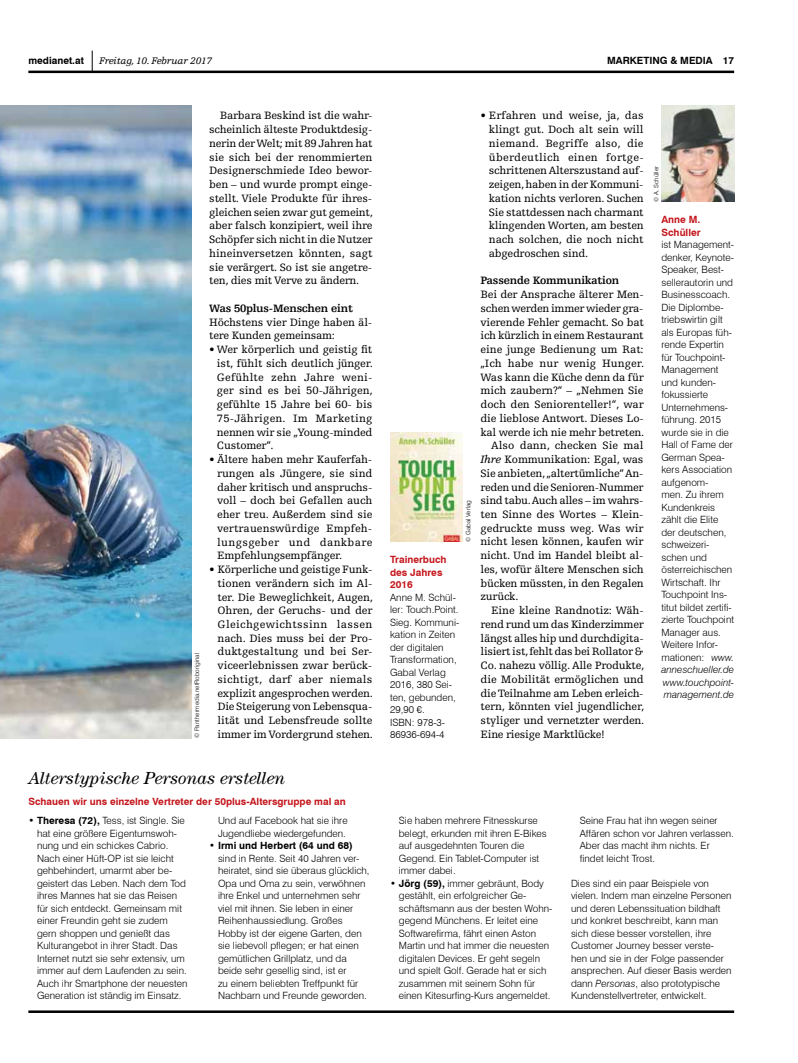
<style>
.page{position:relative;width:798px;height:1063px;background:#fff}
.page>*{position:absolute;margin:0;border:0;box-sizing:border-box;transform-origin:0 0}
.t1{font:italic 17.5px "Century Std";color:#000}
.t2{font:11.25px/13.8px "Egyptienne FLT Std";letter-spacing:-.02em;color:#000;text-align:justify}
.t3{font:700 11.25px "Egyptienne FLT Std";letter-spacing:-.02em;color:#000}
.t4{font:11.25px "Egyptienne FLT Std";letter-spacing:.005em;color:#000}
.t5{font:11.25px "Egyptienne FLT Std";color:#000}
.t6{font:300 10px/12.5px "Swiss 721 BT";color:#000}
.t7{font:700 10px/12.5px "Swiss 721 BT";color:#c4161c}
.t8{font:700 10px "Swiss 721 BT";color:#000}
.t9{font:italic 10px "Egyptienne FLT Std";letter-spacing:-.02em;color:#000}
.t10{font:300 6.25px "Swiss 721 BT";color:#000}
.s1{font-style:italic}
.s2{font-weight:700}
</style>
<div class="page">
<svg style="left:92px;top:51px;width:1px;height:20px"></svg>
<hr style="left:28px;top:71px;width:705px;height:2px;background:#000">
<hr style="left:28px;top:1010px;width:705px;height:3px;background:#000">
<img style="left:0;top:106px;width:191px;height:632px">
<img style="left:390px;top:433px;width:72px;height:109px">
<img style="left:661px;top:106px;width:72px;height:96px">
<p class="t8" style="left:28px;top:55px;width:57px">medianet.at</p>
<p class="t9" style="left:99px;top:56px;width:114px">Freitag, 10. Februar 2017</p>
<p class="t8" style="left:607px;top:55px;width:128px">marketi ng &amp; media 17</p>
<p class="t10" style="left:193px;top:738px;width:87px;rotate:-90deg">© Panthermedia.netRoboriginal</p>
<p class="t2" style="left:209px;top:109px;width:165px;text-indent:11px">Barbara Beskind ist die wahr&shy;scheinlich älteste Produktdesig&shy;nerin der Welt; mit 89 Jahren hat sie sich bei der renommierten Designerschmiede Ideo bewor&shy;ben – und wurde prompt einge&shy;stellt. Viele Produkte für ihres&shy;gleichen seien zwar gut gemeint, aber falsch konzipiert, weil ihre Schöpfer sich nicht in die Nutzer hineinversetzen könnten, sagt sie verärgert. So ist sie angetre&shy;ten, dies mit Verve zu ändern.</p>
<p class="t3" style="left:209px;top:302px;width:145px">Was 50plus-Menschen eint</p>
<p class="t2" style="left:209px;top:315px;width:164px">Höchstens vier Dinge haben äl&shy;tere Kunden gemeinsam:</p>
<p class="t2" style="left:217px;top:343px;width:157px;text-indent:-8px">• Wer körperlich und geistig fit ist, fühlt sich deutlich jünger.<br>Gefühlte zehn Jahre weni&shy;ger sind es bei 50-Jährigen, gefühlte 15 Jahre bei 60- bis 75-Jährigen. Im Marketing nennen wir sie „Young-minded Customer“.</p>
<p class="t2" style="left:217px;top:453px;width:157px;text-indent:-8px">• Ältere haben mehr Kauferfah&shy;rungen als Jüngere, sie sind daher kritisch und anspruchs&shy;voll – doch bei Gefallen auch eher treu. Außerdem sind sie vertrauenswürdige Empfeh&shy;lungsgeber und dankbare Empfehlungsempfänger.</p>
<p class="t2" style="left:217px;top:563px;width:157px;text-indent:-8px">• Körperliche und geistige Funk&shy;tionen verändern sich im Al&shy;ter. Die Beweglichkeit, Augen, Ohren, der Geruchs- und der Gleichgewichtssinn lassen nach. Dies muss bei der Pro&shy;duktgestaltung und bei Ser&shy;viceerlebnissen zwar berück&shy;sichtigt, darf aber niemals explizit angesprochen werden.<br>Die Steigerung von Lebensqua&shy;lität und Lebensfreude sollte immer im Vordergrund stehen.</p>
<p class="t10" style="left:464px;top:542px;width:43px;rotate:-90deg">© Gabal Verlag</p>
<p class="t7" style="left:390px;top:553px;width:58px">Trainerbuch des Jahres<br>2016</p>
<p class="t6" style="left:390px;top:591px;width:71px">Anne M. Schül&shy;ler: Touch.Point.<br>Sieg. Kommuni&shy;kation in Zeiten der digitalen<br>Transformation,<br>Gabal Verlag<br>2016, 380 Sei&shy;ten, gebunden,<br>29,90 €.<br>ISBN: 978-3-</p>
<p class="t6" style="left:390px;top:728px;width:56px">86936-694-4</p>
<p class="t2" style="left:488px;top:109px;width:156px;text-indent:-8px">• Erfahren und weise, ja, das klingt gut. Doch alt sein will niemand. Begriffe also, die überdeutlich einen fortge&shy;schrittenen Alterszustand auf&shy;zeigen, haben in der Kommuni&shy;kation nichts verloren. Suchen Sie stattdessen nach charmant klingenden Worten, am besten nach solchen, die noch nicht abgedroschen sind.</p>
<p class="t3" style="left:480px;top:274px;width:140px">Passende Kommunikation</p>
<p class="t2" style="left:480px;top:288px;width:165px">Bei der Ansprache älterer Men-</p>
<p class="t2" style="left:480px;top:301px;width:164px">schen werden immer wieder gra-</p>
<p class="t2" style="left:480px;top:315px;width:165px">vierende Fehler gemacht. So bat</p>
<p class="t2" style="left:480px;top:329px;width:164px">ich kürzlich in einem Restaurant</p>
<p class="t2" style="left:480px;top:343px;width:165px">eine junge Bedienung um Rat:</p>
<p class="t4" style="left:480px;top:357px;width:165px">„Ich habe nur wenig Hunger.</p>
<p class="t2" style="left:480px;top:370px;width:164px">Was kann die Küche denn da für</p>
<p class="t2" style="left:480px;top:384px;width:164px">mich zaubern?“ – „Nehmen Sie</p>
<p class="t2" style="left:480px;top:398px;width:165px">doch den Seniorenteller!“, war</p>
<p class="t2" style="left:480px;top:411px;width:165px">die lieblose Antwort. Dieses Lo-</p>
<p class="t2" style="left:480px;top:425px;width:165px">kal werde ich nie mehr betreten.</p>
<p class="t5" style="left:491px;top:439px;width:154px">Also dann, checken Sie mal</p>
<p class="t2" style="left:480px;top:453px;width:164px"><span class="s1">Ihre</span> Kommunikation: Egal, was</p>
<p class="t2" style="left:480px;top:466px;width:164px">Sie anbieten, „altertümliche“ An-</p>
<p class="t2" style="left:480px;top:480px;width:164px">reden und die Senioren-Nummer</p>
<p class="t2" style="left:480px;top:494px;width:164px">sind tabu. Auch alles – im wahrs-</p>
<p class="t2" style="left:480px;top:508px;width:164px">ten Sinne des Wortes – Klein-</p>
<p class="t2" style="left:480px;top:521px;width:164px">gedruckte muss weg. Was wir</p>
<p class="t2" style="left:480px;top:535px;width:164px">nicht lesen können, kaufen wir</p>
<p class="t2" style="left:480px;top:549px;width:164px">nicht. Und im Handel bleibt al-</p>
<p class="t2" style="left:480px;top:563px;width:165px">les, wofür ältere Menschen sich</p>
<p class="t2" style="left:480px;top:576px;width:164px">bücken müssten, in den Regalen</p>
<p class="t2" style="left:480px;top:590px;width:39px">zurück.</p>
<p class="t2" style="left:491px;top:604px;width:154px">Eine kleine Randnotiz: Wäh-</p>
<p class="t2" style="left:480px;top:618px;width:165px">rend rund um das Kinderzimmer</p>
<p class="t2" style="left:480px;top:631px;width:165px">längst alles hip und durchdigita-</p>
<p class="t2" style="left:480px;top:645px;width:164px">lisiert ist, fehlt das bei Rollator &amp;</p>
<p class="t2" style="left:480px;top:659px;width:165px">Co. nahezu völlig. Alle Produkte,</p>
<p class="t2" style="left:480px;top:673px;width:165px">die Mobilität ermöglichen und</p>
<p class="t2" style="left:480px;top:686px;width:164px">die Teilnahme am Leben erleich-</p>
<p class="t2" style="left:480px;top:700px;width:165px">tern, könnten viel jugendlicher,</p>
<p class="t2" style="left:480px;top:714px;width:165px">styliger und vernetzter werden.</p>
<p class="t2" style="left:480px;top:728px;width:126px">Eine riesige Marktlücke!</p>
<p class="t10" style="left:652px;top:202px;width:37px;rotate:-90deg">© A. Schüller</p>
<p class="t7" style="left:661px;top:213px;width:41px">Anne M.<br>Schüller</p>
<p class="t6" style="left:661px;top:238px;width:74px">ist Management&shy;denker, Keynote-<br>Speaker, Best&shy;sellerautorin und<br>Businesscoach.<br>Die Diplombe&shy;triebswirtin gilt als Europas füh&shy;rende Expertin für Touchpoint-<br>Management und kunden&shy;fokussierte<br>Unternehmens&shy;führung. 2015 wurde sie in die<br>Hall of Fame der<br>German Spea&shy;kers Association aufgenom-<br>men. Zu ihrem<br>Kundenkreis zählt die Elite der deutschen, schweizeri&shy;schen und österreichischen<br>Wirtschaft. Ihr<br>Touchpoint Ins&shy;titut bildet zertifi&shy;zierte Touchpoint<br>Manager aus.<br>Weitere Infor&shy;mationen: <span class="s1">www. anneschueller.de www.touchpoint&shy;management.de</span></p>
<h1 class="t1" style="left:28px;top:768px;width:258px">Alterstypische Personas erstellen</h1>
<p class="t7" style="left:28px;top:795px;width:319px">Schauen wir uns einzelne Vertreter der 50plus-Altersgruppe mal an</p>
<p class="t6" style="left:37px;top:814px;width:152px;text-indent:-9px"><span class="s2">• Theresa (72),</span> Tess, ist Single. Sie hat eine größere Eigentumswoh&shy;nung und ein schickes Cabrio.<br>Nach einer Hüft-OP ist sie leicht gehbehindert, umarmt aber be&shy;geistert das Leben. Nach dem Tod ihres Mannes hat sie das Reisen für sich entdeckt. Gemeinsam mit einer Freundin geht sie zudem gern shoppen und genießt das<br>Kulturangebot in ihrer Stadt. Das<br>Internet nutzt sie sehr extensiv, um immer auf dem Laufenden zu sein.<br>Auch ihr Smartphone der neuesten<br>Generation ist ständig im Einsatz.</p>
<p class="t6" style="left:218px;top:814px;width:131px">Und auf Facebook hat sie ihre<br>Jugendliebe wiedergefunden.</p>
<p class="t8" style="left:209px;top:840px;width:145px">• Irmi und Herbert (64 und 68)</p>
<p class="t6" style="left:218px;top:852px;width:153px">sind in Rente. Seit 40 Jahren ver&shy;heiratet, sind sie überaus glücklich,<br>Opa und Oma zu sein, verwöhnen ihre Enkel und unternehmen sehr viel mit ihnen. Sie leben in einer<br>Reihenhaussiedlung. Großes<br>Hobby ist der eigene Garten, den sie liebevoll pflegen; er hat einen gemütlichen Grillplatz, und da beide sehr gesellig sind, ist er<br>zu einem beliebten Treffpunkt für<br>Nachbarn und Freunde geworden.</p>
<p class="t6" style="left:399px;top:814px;width:149px">Sie haben mehrere Fitnesskurse belegt, erkunden mit ihren E-Bikes auf ausgedehnten Touren die<br>Gegend. Ein Tablet-Computer ist immer dabei.</p>
<p class="t6" style="left:399px;top:877px;width:155px;text-indent:-9px"><span class="s2">• Jörg (59),</span> immer gebräunt, Body gestählt, ein erfolgreicher Ge&shy;schäftsmann aus der besten Wohn&shy;gegend Münchens. Er leitet eine Softwarefirma, fährt einen Aston Martin und hat immer die neuesten digitalen Devices. Er geht segeln und spielt Golf. Gerade hat er sich zusammen mit seinem Sohn für einen Kitesurfing-Kurs angemeldet.</p>
<p class="t6" style="left:579px;top:814px;width:155px">Seine Frau hat ihn wegen seiner<br>Affären schon vor Jahren verlassen.<br>Aber das macht ihm nichts. Er findet leicht Trost.</p>
<p class="t6" style="left:570px;top:877px;width:162px">Dies sind ein paar Beispiele von vielen. Indem man einzelne Personen und deren Lebenssituation bildhaft und konkret beschreibt, kann man sich diese besser vorstellen, ihre Customer Journey besser verste&shy;hen und sie in der Folge passender ansprechen. Auf dieser Basis werden dann <span class="s1">Personas</span>, also prototypische Kundenstellvertreter, entwickelt.</p>
</div>
